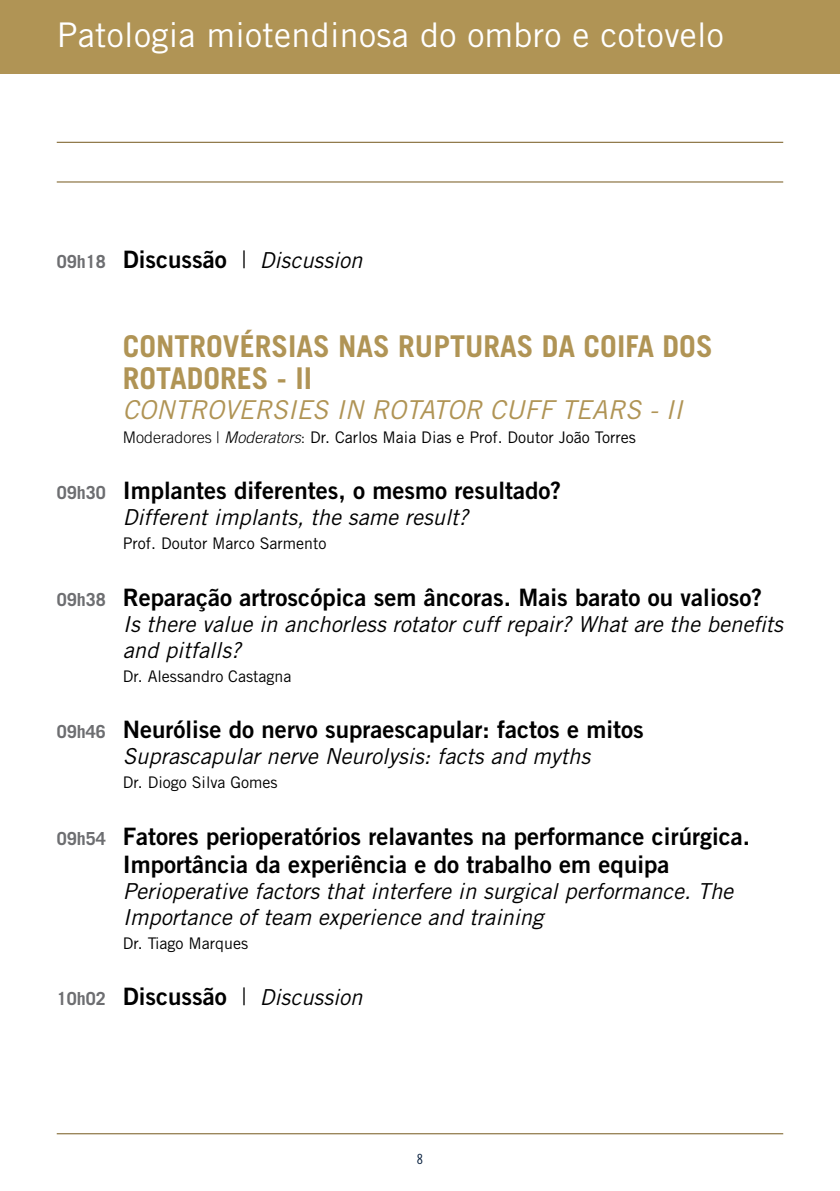
<style>
.page{position:relative;width:840px;height:1191px;background:#fff}
.page>*{position:absolute;margin:0;border:0;box-sizing:border-box;transform-origin:0 0}
.t1{font:34px "Trade Gothic LT Std";letter-spacing:.01em;color:#fff}
.t2{font:700 30px/32px "Trade Gothic LT Std";color:#b09455}
.t3{font:italic 26px "Trade Gothic LT Std";color:#b09455}
.t4{font:24px/28px "Trade Gothic LT Std Bd 2";color:#000}
.t5{font:italic 22px/26px "Trade Gothic LT Std";color:#000}
.t6{font:16px "Trade Gothic LT Std";color:#000}
.t7{font:14px "Trade Gothic LT Std Cn 18";color:#0a2240}
.s1{font-weight:700;font-style:normal;font-size:18px;color:#6d6e71}
.s2{font-family:"Trade Gothic LT Std Bd 2";font-style:normal;font-size:24px}
.s3{font-weight:300;font-style:normal;font-size:24px}
.s4{font-weight:300}
.s5{font-weight:300;font-style:italic}
.s6{font-family:"Trade Gothic LT Std";font-weight:700;font-size:18px;color:#6d6e71}
</style>
<div class="page">
<div style="left:0;top:0;width:839px;height:74px;background:#b09455"></div>
<hr style="left:57px;top:1133px;width:725px;height:1px;background:#74581c">
<hr style="left:57px;top:142px;width:725px;height:1px;background:#74581c">
<hr style="left:57px;top:181px;width:725px;height:1px;background:#74581c">
<h1 class="t1" style="left:57px;top:15px;width:668px">Patologia miotendinosa do ombro e cotovelo</h1>
<p class="t5" style="left:57px;top:248px;width:307px"><span class="s1">09h18</span> <span class="s2">Discussão</span> <span class="s3">|</span> Discussion</p>
<h2 class="t2" style="left:123px;top:330px;width:591px">CONTROVÉRSIAS NAS RUPTURAS DA COIFA DOS<br>ROTADORES - II</h2>
<p class="t3" style="left:123px;top:394px;width:561px">CONTROVERSIES IN ROTATOR CUFF TEARS - II</p>
<p class="t6" style="left:123px;top:427px;width:514px"><span class="s4">Moderadores |</span> <span class="s5">Moderators</span><span class="s4">:</span> Dr. Carlos Maia Dias e Prof. Doutor João Torres</p>
<p class="t4" style="left:57px;top:476px;width:505px"><span class="s6">09h30</span> Implantes diferentes, o mesmo resultado?</p>
<p class="t5" style="left:123px;top:505px;width:347px">Different implants, the same result?</p>
<p class="t6" style="left:123px;top:534px;width:205px">Prof. Doutor Marco Sarmento</p>
<p class="t4" style="left:57px;top:583px;width:706px"><span class="s6">09h38</span> Reparação artroscópica sem âncoras. Mais barato ou valioso?</p>
<p class="t5" style="left:123px;top:611px;width:661px">Is there value in anchorless rotator cuff repair? What are the benefits and pitfalls?</p>
<p class="t6" style="left:123px;top:666px;width:170px">Dr. Alessandro Castagna</p>
<p class="t4" style="left:57px;top:715px;width:588px"><span class="s6">09h46</span> Neurólise do nervo supraescapular: factos e mitos</p>
<p class="t5" style="left:123px;top:743px;width:468px">Suprascapular nerve Neurolysis: facts and myths</p>
<p class="t6" style="left:123px;top:772px;width:156px">Dr. Diogo Silva Gomes</p>
<p class="t4" style="left:123px;top:821px;width:628px;text-indent:-66px"><span class="s6">09h54</span> Fatores perioperatórios relavantes na performance cirúrgica.<br>Importância da experiência e do trabalho em equipa</p>
<p class="t5" style="left:123px;top:878px;width:611px">Perioperative factors that interfere in surgical performance. The<br>Importance of team experience and training</p>
<p class="t6" style="left:123px;top:933px;width:127px">Dr. Tiago Marques</p>
<p class="t5" style="left:57px;top:984px;width:307px"><span class="s1">10h02</span> <span class="s2">Discussão</span> <span class="s3">|</span> Discussion</p>
<p class="t7" style="left:416px;top:1150px;width:8px">8</p>
</div>
